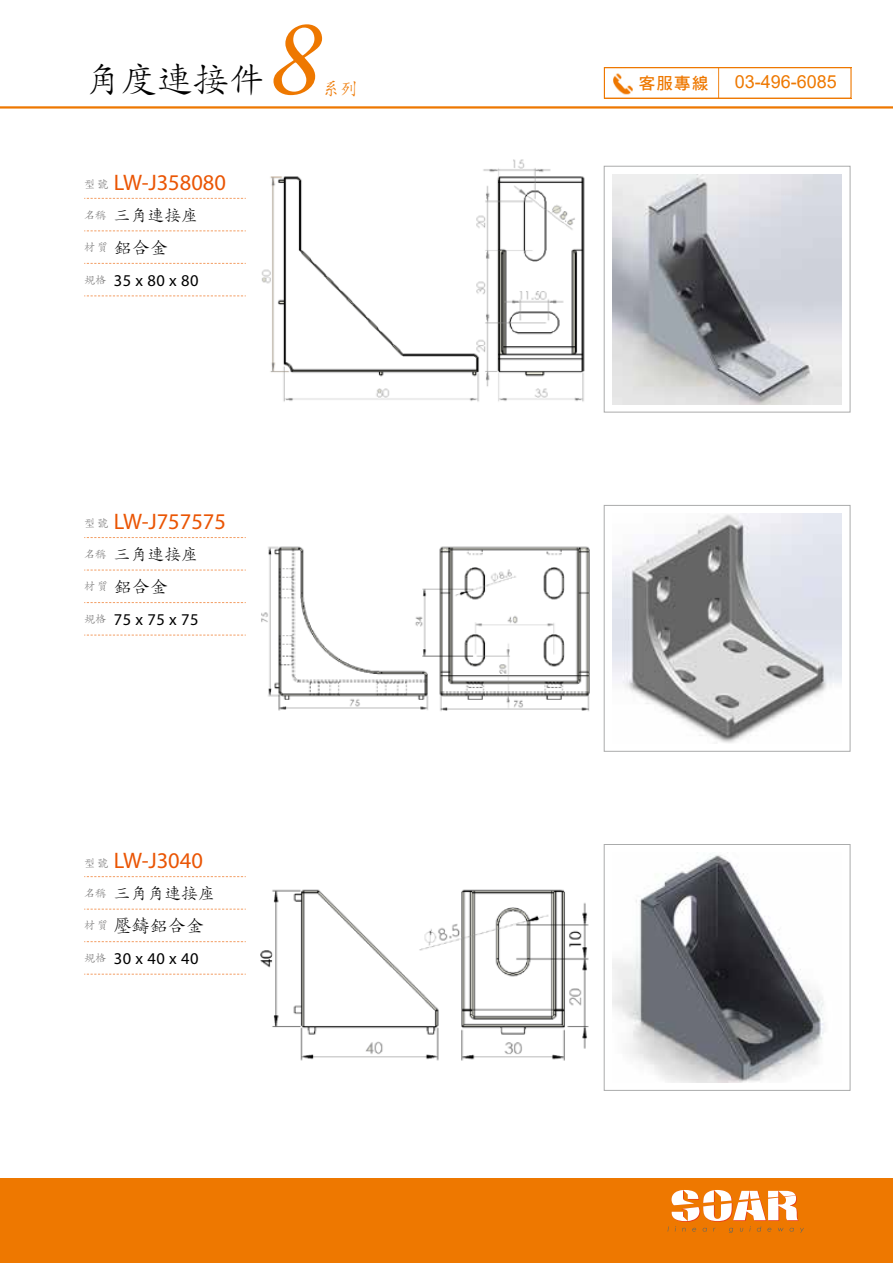
<style>
.page{position:relative;width:893px;height:1263px;background:#fff}
.page>*{position:absolute;margin:0;border:0;box-sizing:border-box;transform-origin:0 0}
.t1{font:108px "Garamond Premr Pro Med It";color:#ee7800}
.t2{font:36px "DF Kai Shu Std W3";color:#000}
.t3{font:22.5px "Myriad Pro";color:#ea5504}
.t4{font:18px "DF Kai Shu Std W3";color:#000}
.t5{font:18px "Arial";color:#ee7800}
.t6{font:18px "DF Kai Shu Std W3";color:#ee7800}
.t7{font:16.5px "Myriad Pro";letter-spacing:.025em;color:#000}
.t8{font:16.5px "DF Kai Shu Std W3";letter-spacing:.025em;color:#000}
.t9{font:16.5px "DF Hei Std W7";color:#ee7800}
.s1{font-family:"DF Kai Shu Std W3";font-size:11.25px;color:#727171}
.s2{font-size:11.25px;color:#727171}
</style>
<div class="page">
<div style="left:0;top:1178px;width:893px;height:85px;background:#ee7800"></div>
<hr style="left:0;top:106px;width:893px;height:3px;background:#ee7800">
<svg style="left:668px;top:1190px;width:136px;height:43px"></svg>
<img style="left:613px;top:69px;width:107px;height:28px">
<div style="left:604px;top:67px;width:248px;height:32px;border:1px solid #ee7800"></div>
<svg style="left:84px;top:198px;width:162px;height:1px"></svg>
<svg style="left:84px;top:230px;width:162px;height:1px"></svg>
<svg style="left:84px;top:263px;width:162px;height:1px"></svg>
<svg style="left:84px;top:295px;width:162px;height:1px"></svg>
<svg style="left:84px;top:537px;width:162px;height:1px"></svg>
<svg style="left:84px;top:570px;width:162px;height:1px"></svg>
<svg style="left:84px;top:602px;width:162px;height:1px"></svg>
<svg style="left:84px;top:635px;width:162px;height:1px"></svg>
<svg style="left:84px;top:876px;width:162px;height:1px"></svg>
<svg style="left:84px;top:909px;width:162px;height:1px"></svg>
<svg style="left:84px;top:941px;width:162px;height:1px"></svg>
<svg style="left:84px;top:974px;width:162px;height:1px"></svg>
<div style="left:604px;top:844px;width:246px;height:247px;border:1px solid #aaabab"></div>
<img style="left:612px;top:853px;width:213px;height:229px">
<div style="left:604px;top:505px;width:246px;height:247px;border:1px solid #aaabab"></div>
<img style="left:612px;top:514px;width:230px;height:229px">
<div style="left:604px;top:166px;width:246px;height:246px;border:1px solid #aaabab"></div>
<img style="left:612px;top:174px;width:230px;height:230px">
<img style="left:260px;top:889px;width:329px;height:172px">
<img style="left:261px;top:546px;width:329px;height:165px">
<img style="left:261px;top:159px;width:324px;height:243px">
<h2 class="t2" style="left:85px;top:59px;width:181px">角度連接件</h2>
<h1 class="t1" style="left:269px;top:-8px;width:54px">8</h1>
<p class="t6" style="left:322px;top:79px;width:37px">系列</p>
<p class="t3" style="left:84px;top:169px;width:143px"><span class="s1">型號</span> LW-J358080</p>
<p class="t8" style="left:84px;top:206px;width:115px"><span class="s2">名稱</span> 三角連接座</p>
<p class="t4" style="left:84px;top:237px;width:85px"><span class="s2">材質</span>鋁合金</p>
<p class="t7" style="left:84px;top:270px;width:116px"><span class="s1">規格</span> 35 x 80 x 80</p>
<p class="t3" style="left:84px;top:508px;width:143px"><span class="s1">型號</span> LW-J757575</p>
<p class="t8" style="left:84px;top:545px;width:115px"><span class="s2">名稱</span> 三角連接座</p>
<p class="t4" style="left:84px;top:577px;width:85px"><span class="s2">材質</span>鋁合金</p>
<p class="t7" style="left:84px;top:609px;width:116px"><span class="s1">規格</span> 75 x 75 x 75</p>
<p class="t3" style="left:84px;top:847px;width:120px"><span class="s1">型號</span> LW-J3040</p>
<p class="t8" style="left:84px;top:884px;width:132px"><span class="s2">名稱</span> 三角角連接座</p>
<p class="t4" style="left:84px;top:916px;width:121px"><span class="s2">材質</span>壓鑄鋁合金</p>
<p class="t7" style="left:84px;top:948px;width:116px"><span class="s1">規格</span> 30 x 40 x 40</p>
<p class="t9" style="left:639px;top:74px;width:71px">客服專線</p>
<p class="t5" style="left:735px;top:69px;width:104px">03-496-6085</p>
</div>
